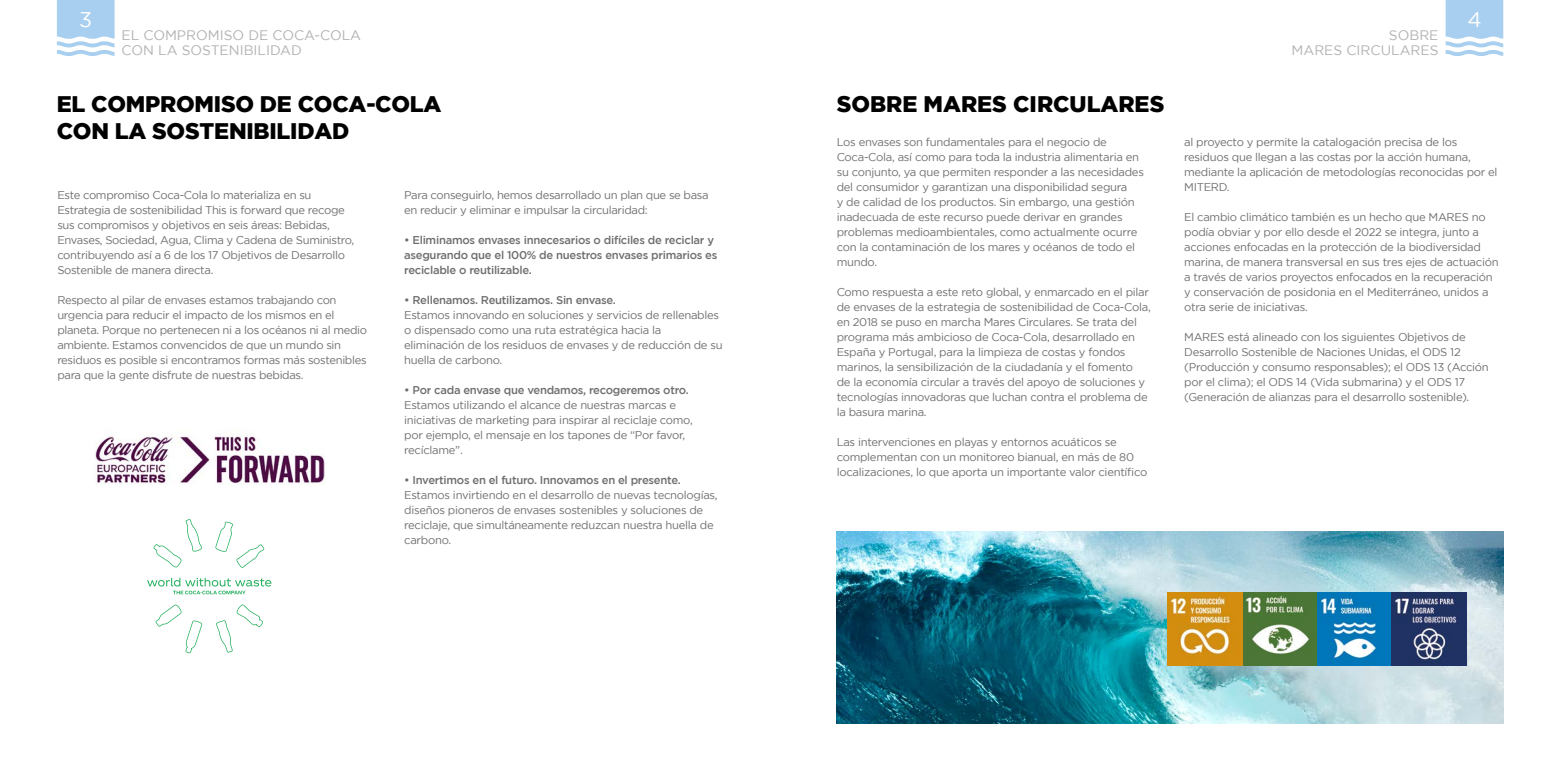
<style>
.page{position:relative;width:1560px;height:780px;background:#fff}
.page>*{position:absolute;margin:0;border:0;box-sizing:border-box;transform-origin:0 0}
.t1{font:900 22.5px/27px "Gotham";letter-spacing:-.01em;color:#000}
.t2{font:21.25px "Gotham";color:#fff}
.t3{font:13.75px/15px "Gotham";color:#b3b2b2}
.t4{font:11.25px/15px "Gotham";letter-spacing:-.025em;color:#706f6f}
.t5{font:500 11.25px/15px "Gotham";letter-spacing:-.025em;color:#706f6f}
</style>
<div class="page">
<svg style="left:155px;top:604px;width:47px;height:49px"></svg>
<svg style="left:215px;top:521px;width:49px;height:47px"></svg>
<svg style="left:153px;top:519px;width:49px;height:48px"></svg>
<svg style="left:216px;top:604px;width:47px;height:48px"></svg>
<svg style="left:147px;top:577px;width:124px;height:17px"></svg>
<svg style="left:57px;top:0;width:57px;height:56px"></svg>
<img style="left:95px;top:433px;width:229px;height:51px">
<img style="left:836px;top:531px;width:666px;height:192px">
<img style="left:1167px;top:592px;width:298px;height:73px">
<svg style="left:1445px;top:0;width:57px;height:56px"></svg>
<h2 class="t2" style="left:79px;top:7px;width:15px">3</h2>
<p class="t3" style="left:122px;top:28px;width:241px">EL COMPROMISO DE COCA-COLA<br>CON LA SOSTENIBILIDAD</p>
<h1 class="t1" style="left:57px;top:90px;width:386px">EL COMPROMISO DE COCA-COLA<br>CON LA SOSTENIBILIDAD</h1>
<p class="t4" style="left:57px;top:187px;width:298px">Este compromiso Coca-Cola lo materializa en su Estrategia de sostenibilidad This is forward que recoge sus compromisos y objetivos en seis áreas: Bebidas, Envases, Sociedad, Agua, Clima y Cadena de Suministro, contribuyendo así a 6 de los 17 Objetivos de Desarrollo Sostenible de manera directa.</p>
<p class="t4" style="left:57px;top:292px;width:311px">Respecto al pilar de envases estamos trabajando con urgencia para reducir el impacto de los mismos en el planeta. Porque no pertenecen ni a los océanos ni al medio ambiente. Estamos convencidos de que un mundo sin residuos es posible si encontramos formas más sostenibles para que la gente disfrute de nuestras bebidas.</p>
<p class="t4" style="left:404px;top:187px;width:306px">Para conseguirlo, hemos desarrollado un plan que se basa en reducir y eliminar e impulsar la circularidad:</p>
<p class="t5" style="left:404px;top:232px;width:315px">• Eliminamos envases innecesarios o difíciles de reciclar y asegurando que el 100% de nuestros envases primarios es reciclable o reutilizable.</p>
<p class="t5" style="left:404px;top:292px;width:213px">• Rellenamos. Reutilizamos. Sin envase.</p>
<p class="t4" style="left:404px;top:307px;width:320px">Estamos innovando en soluciones y servicios de rellenables o dispensado como una ruta estratégica hacia la eliminación de los residuos de envases y de reducción de su huella de carbono.</p>
<p class="t5" style="left:404px;top:382px;width:286px">• Por cada envase que vendamos, recogeremos otro.</p>
<p class="t4" style="left:404px;top:397px;width:290px">Estamos utilizando el alcance de nuestras marcas e iniciativas de marketing para inspirar al reciclaje como, por ejemplo, el mensaje en los tapones de “Por favor, recíclame”.</p>
<p class="t5" style="left:404px;top:472px;width:278px">• Invertimos en el futuro. Innovamos en el presente.</p>
<p class="t4" style="left:404px;top:487px;width:315px">Estamos invirtiendo en el desarrollo de nuevas tecnologías, diseños pioneros de envases sostenibles y soluciones de reciclaje, que simultáneamente reduzcan nuestra huella de carbono.</p>
<h1 class="t1" style="left:836px;top:90px;width:329px">SOBRE MARES CIRCULARES</h1>
<p class="t4" style="left:836px;top:134px;width:309px">Los envases son fundamentales para el negocio de Coca-Cola, así como para toda la industria alimentaria en su conjunto, ya que permiten responder a las necesidades del consumidor y garantizan una disponibilidad segura<br>y de calidad de los productos. Sin embargo, una gestión inadecuada de este recurso puede derivar en grandes problemas medioambientales, como actualmente ocurre con la contaminación de los mares y océanos de todo el mundo.</p>
<p class="t4" style="left:836px;top:284px;width:315px">Como respuesta a este reto global, y enmarcado en el pilar de envases de la estrategia de sostenibilidad de Coca-Cola, en 2018 se puso en marcha Mares Circulares. Se trata del programa más ambicioso de Coca-Cola, desarrollado en España y Portugal, para la limpieza de costas y fondos marinos, la sensibilización de la ciudadanía y el fomento<br>de la economía circular a través del apoyo de soluciones y tecnologías innovadoras que luchan contra el problema de la basura marina.</p>
<p class="t4" style="left:836px;top:434px;width:312px">Las intervenciones en playas y entornos acuáticos se complementan con un monitoreo bianual, en más de 80 localizaciones, lo que aporta un importante valor científico</p>
<p class="t3" style="left:1291px;top:28px;width:148px;text-align:right">SOBRE<br>MARES CIRCULARES</p>
<h2 class="t2" style="left:1466px;top:7px;width:16px">4</h2>
<p class="t4" style="left:1183px;top:134px;width:315px">al proyecto y permite la catalogación precisa de los residuos que llegan a las costas por la acción humana, mediante la aplicación de metodologías reconocidas por el MITERD.</p>
<p class="t4" style="left:1183px;top:209px;width:316px">El cambio climático también es un hecho que MARES no podía obviar y por ello desde el 2022 se integra, junto a acciones enfocadas en la protección de la biodiversidad marina, de manera transversal en sus tres ejes de actuación a través de varios proyectos enfocados en la recuperación y conservación de posidonia en el Mediterráneo, unidos a otra serie de iniciativas.</p>
<p class="t4" style="left:1183px;top:329px;width:306px">MARES está alineado con los siguientes Objetivos de Desarrollo Sostenible de Naciones Unidas, el ODS 12 (Producción y consumo responsables); el ODS 13 (Acción por el clima); el ODS 14 (Vida submarina) y el ODS 17 (Generación de alianzas para el desarrollo sostenible).</p>
</div>
